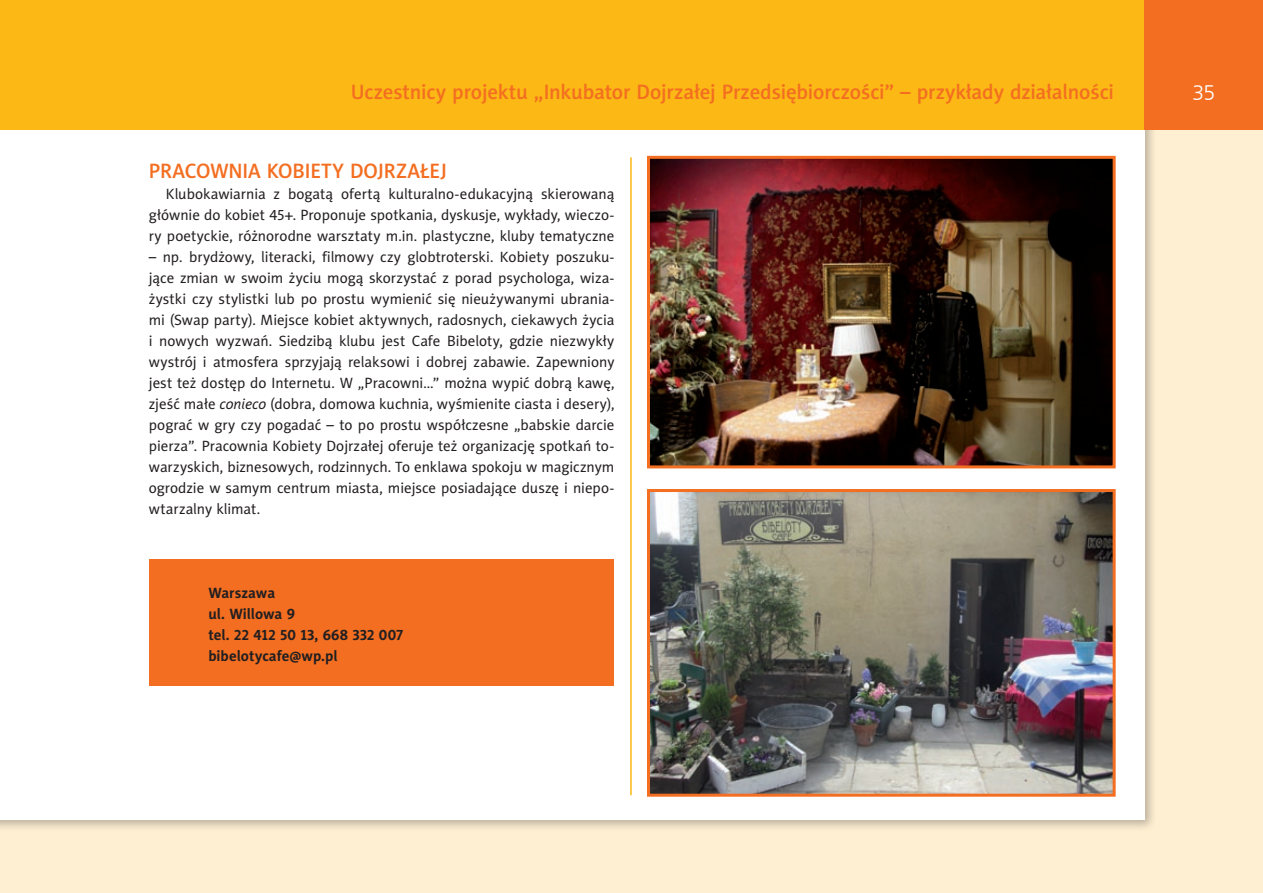
<style>
.page{position:relative;width:1263px;height:893px;background:#fff}
.page>*{position:absolute;margin:0;border:0;box-sizing:border-box;transform-origin:0 0}
.t1{font:21px "Naomi Sans EFN Medium";letter-spacing:-.01em;color:#f36e21}
.t2{font:300 21px "Frutiger CE";color:#fff}
.t3{font:15px/21px "Naomi Sans EFN";color:#231f20;text-align:justify}
.t4{font:700 15px/21px "Naomi Sans EFN";color:#231f20}
.s1{font-style:italic}
</style>
<div class="page">
<div style="left:0;top:129px;width:1263px;height:764px;background:#feefd2"></div>
<div style="left:0;top:93px;width:1156px;height:738px;background:#231f20;opacity:.3"></div>
<div style="left:0;top:100px;width:1144px;height:720px;background:#fff"></div>
<div style="left:0;top:0;width:1263px;height:129px;background:#fcb814"></div>
<div style="left:1144px;top:0;width:119px;height:129px;background:#f36e21"></div>
<hr style="left:630px;top:157px;width:2px;height:638px;background:#fcb814">
<div style="left:150px;top:560px;width:464px;height:126px;background:#f36e21"></div>
<img style="left:651px;top:160px;width:461px;height:304px">
<div style="left:647px;top:156px;width:469px;height:312px;border:3px solid #f36e21"></div>
<img style="left:651px;top:493px;width:461px;height:300px">
<div style="left:647px;top:489px;width:469px;height:308px;border:3px solid #f36e21"></div>
<h1 class="t1" style="left:351px;top:80px;width:765px">Uczestnicy projektu „Inkubator Dojrzałej Przedsiębiorczości” – przykłady działalności</h1>
<h1 class="t1" style="left:149px;top:159px;width:300px">PRACOWNIA KOBIETY DOJRZAŁEJ</h1>
<p class="t3" style="left:149px;top:184px;width:467px;text-indent:17px">Klubokawiarnia z bogatą ofertą kulturalno-edukacyjną skierowaną głównie do kobiet 45+. Proponuje spotkania, dyskusje, wykłady, wieczo&shy;ry poetyckie, różnorodne warsztaty m.in. plastyczne, kluby tematyczne</p>
<p class="t3" style="left:149px;top:247px;width:467px">– np. brydżowy, literacki, filmowy czy globtroterski. Kobiety poszuku&shy;jące zmian w swoim życiu mogą skorzystać z porad psychologa, wiza&shy;żystki czy stylistki lub po prostu wymienić się nieużywanymi ubrania&shy;mi (Swap party). Miejsce kobiet aktywnych, radosnych, ciekawych życia i nowych wyzwań. Siedzibą klubu jest Cafe Bibeloty, gdzie niezwykły wystrój i atmosfera sprzyjają relaksowi i dobrej zabawie. Zapewniony jest też dostęp do Internetu. W „Pracowni…” można wypić dobrą kawę, zjeść małe <span class="s1">conieco</span> (dobra, domowa kuchnia, wyśmienite ciasta i desery), pograć w gry czy pogadać – to po prostu współczesne „babskie darcie pierza”. Pracownia Kobiety Dojrzałej oferuje też organizację spotkań to&shy;warzyskich, biznesowych, rodzinnych. To enklawa spokoju w magicznym ogrodzie w samym centrum miasta, miejsce posiadające duszę i niepo&shy;wtarzalny klimat.</p>
<p class="t4" style="left:208px;top:583px;width:196px">Warszawa<br>ul. Willowa 9<br>tel. 22 412 50 13, 668 332 007 bibelotycafe@wp.pl</p>
<h1 class="t2" style="left:1192px;top:80px;width:24px">35</h1>
</div>
